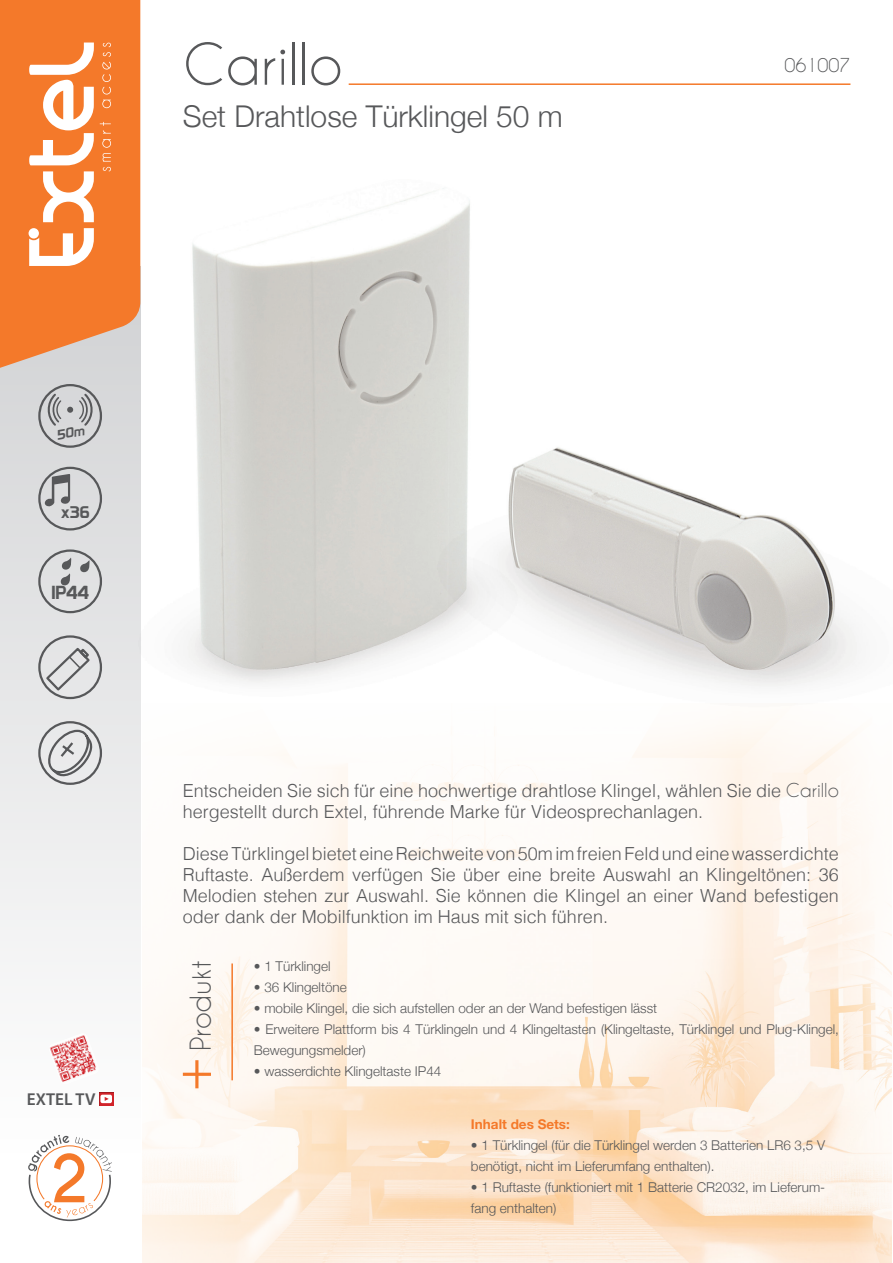
<style>
.page{position:relative;width:893px;height:1263px;background:#fff}
.page>*{position:absolute;margin:0;border:0;box-sizing:border-box;transform-origin:0 0}
.t1{font:700 61.95px "Caviar Dreams";color:#f4792a}
.t2{font:54px "Caviar Dreams";color:#57585a}
.t3{font:300 30px "Helvetica Neue";color:#57585a}
.t4{font:27px "Caviar Dreams";color:#57585a}
.t5{font:18.45px "Prototype";color:#57585a}
.t6{font:300 18px/21px "Helvetica";color:#57585a}
.t7{font:18px "Caviar Dreams";color:#57585a}
.t8{font:600 17.25px "Myriad Pro";color:#57585a}
.t9{font:16.5px "Prototype";color:#57585a}
.t10{font:300 13.5px/21px "Helvetica Neue";color:#57585a}
.t11{font:700 13.5px "Helvetica Neue LT Std";color:#f4792a}
.s1{font-family:"Caviar Dreams";font-weight:400}
</style>
<div class="page">
<img style="left:143px;top:723px;width:748px;height:540px">
<svg style="left:0;top:368px;width:140px;height:597px;fill:#e7e8e9"></svg>
<svg style="left:0;top:0;width:140px;height:368px;background:#f17f36"></svg>
<svg style="left:183px;top:1060px;width:28px;height:28px"></svg>
<hr style="left:231px;top:963px;width:2px;height:117px;background:#f4792a">
<svg style="left:43px;top:171px;width:51px;height:51px"></svg>
<svg style="left:29px;top:43px;width:65px;height:122px"></svg>
<svg style="left:100px;top:122px;width:11px;height:49px"></svg>
<svg style="left:102px;top:100px;width:9px;height:8px"></svg>
<svg style="left:102px;top:43px;width:9px;height:51px"></svg>
<svg style="left:29px;top:228px;width:65px;height:38px"></svg>
<div style="left:29px;top:228px;width:10px;height:10px;background:#fff;border-radius:50%"></div>
<img style="left:50px;top:1035px;width:46px;height:47px">
<div style="left:97px;top:1091px;width:17px;height:15px;background:#231f20;opacity:.75"></div>
<div style="left:100px;top:1095px;width:12px;height:8px;background:#fff;border-radius:2px"></div>
<svg style="left:105px;top:1097px;width:4px;height:4px"></svg>
<hr style="left:349px;top:83px;width:501px;height:2px;background:#f4792a">
<div style="left:38px;top:467px;width:64px;height:63px;border:2px solid #57585a;border-radius:50%"></div>
<svg style="left:43px;top:474px;width:27px;height:33px"></svg>
<div style="left:38px;top:384px;width:64px;height:64px;border:2px solid #57585a;border-radius:50%"></div>
<div style="left:38px;top:549px;width:64px;height:64px;border:2px solid #57585a;border-radius:50%"></div>
<svg style="left:79px;top:560px;width:12px;height:12px"></svg>
<svg style="left:59px;top:557px;width:14px;height:28px"></svg>
<div style="left:38px;top:635px;width:64px;height:64px;border:2px solid #57585a;border-radius:50%"></div>
<svg style="left:44px;top:646px;width:48px;height:47px;background:#cececf"></svg>
<svg style="left:28px;top:1135px;width:84px;height:87px"></svg>
<img style="left:121px;top:180px;width:349px;height:522px">
<img style="left:420px;top:438px;width:439px;height:264px">
<svg style="left:45px;top:729px;width:49px;height:49px;background:#c7c8c9"></svg>
<div style="left:38px;top:721px;width:64px;height:64px;border:2px solid #57585a;border-radius:50%"></div>
<svg style="left:47px;top:392px;width:47px;height:47px;background:#c2c3c4"></svg>
<h2 class="t2" style="left:183px;top:32px;width:161px">Carillo</h2>
<h3 class="t3" style="left:183px;top:92px;width:382px">Set Drahtlose Türklingel 50 m</h3>
<h3 class="t7" style="left:784px;top:55px;width:67px">061007</h3>
<p class="t9" style="left:61px;top:503px;width:30px">x36</p>
<h3 class="t5" style="left:51px;top:582px;width:39px">IP44</h3>
<p class="t8" style="left:27px;top:1088px;width:70px">EXTEL TV</p>
<h1 class="t1" style="left:49px;top:1141px;width:41px">2</h1>
<h3 class="t6" style="left:183px;top:778px;width:658px">Entscheiden Sie sich für eine hochwertige drahtlose Klingel, wählen Sie die <span class="s1">Carillo </span>hergestellt durch Extel, führende Marke für Videosprechanlagen.</h3>
<p class="t6" style="left:183px;top:841px;width:658px;text-align:justify">Diese Türklingel bietet eine Reichweite von 50m im freien Feld und eine wasserdichte Ruftaste. Außerdem verfügen Sie über eine breite Auswahl an Klingeltönen: 36<br>Melodien stehen zur Auswahl. Sie können die Klingel an einer Wand befestigen oder dank der Mobilfunktion im Haus mit sich führen.</p>
<h3 class="t4" style="left:185px;top:1051px;width:92px;rotate:-90deg">Produkt</h3>
<p class="t10" style="left:254px;top:954px;width:78px">• 1 Türklingel</p>
<p class="t10" style="left:254px;top:975px;width:95px">• 36 Klingeltöne</p>
<p class="t10" style="left:254px;top:996px;width:405px">• mobile Klingel, die sich aufstellen oder an der Wand befestigen lässt</p>
<p class="t10" style="left:254px;top:1017px;width:587px">• Erweitere Plattform bis 4 Türklingeln und 4 Klingeltasten (Klingeltaste, Türklingel und Plug-Klingel,<br>Bewegungsmelder)</p>
<p class="t10" style="left:254px;top:1059px;width:189px">• wasserdichte Klingeltaste IP44</p>
<p class="t11" style="left:471px;top:1115px;width:100px">Inhalt des Sets:</p>
<p class="t10" style="left:471px;top:1133px;width:356px">• 1 Türklingel (für die Türklingel werden 3 Batterien LR6 3,5 V benötigt, nicht im Lieferumfang enthalten).</p>
<p class="t10" style="left:471px;top:1175px;width:356px">• 1 Ruftaste (funktioniert mit 1 Batterie CR2032, im Lieferum&shy;fang enthalten)</p>
</div>
